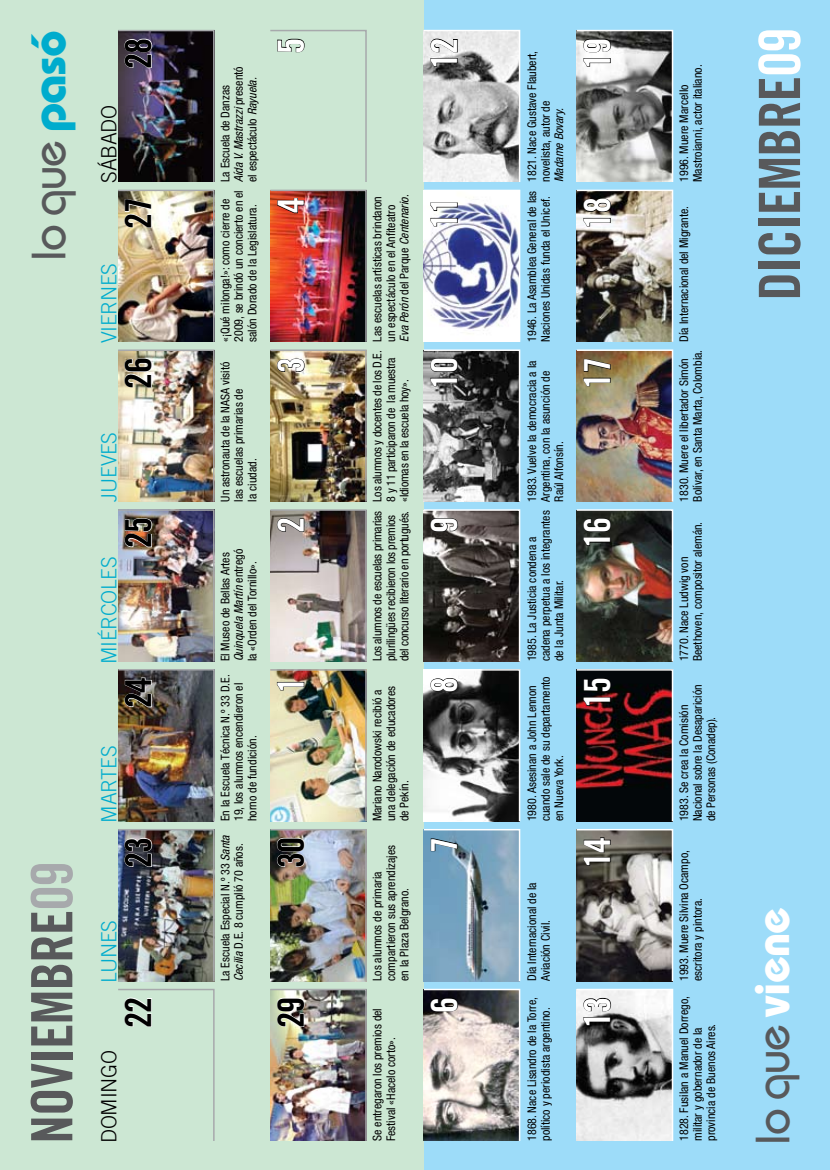
<style>
.page{position:relative;width:830px;height:1170px;background:#fff}
.page>*{position:absolute;margin:0;border:0;box-sizing:border-box;transform-origin:0 0}
.t1{font:57px "Trade Gothic Bold Cond Twenty";letter-spacing:-.015em;color:#58595b}
.t2{font:500 48px "Bauhaus";letter-spacing:-.015em;color:#58595b}
.t3{font:36px "Trade Gothic Bold Cond Twenty";letter-spacing:-.015em;color:#fff}
.t4{font:36px "Trade Gothic Bold Cond Twenty";letter-spacing:-.015em;color:#000}
.t5{font:300 21px "Trade Gothic";letter-spacing:-.015em;color:#00accd}
.t6{font:300 21px "Trade Gothic";letter-spacing:-.015em;color:#000}
.t7{font:condensed 12px/13.5px "Helvetica Neue";color:#000}
.t8{font:italic condensed 12px "Helvetica Neue";color:#000}
.s1{font-weight:700;color:#00accd}
.s2{color:#a7a9ac}
.s3{font-style:italic}
.s4{color:#fff}
.s5{font-weight:700;color:#fff}
</style>
<div class="page">
<div style="left:22px;top:0;width:807px;height:1169px;background:#9ddcf9"></div>
<div style="left:0;top:0;width:423px;height:1169px;background:#cce7d3"></div>
<img style="left:576px;top:189px;width:97px;height:153px">
<svg style="left:576px;top:29px;width:97px;height:153px;background:#929291"></svg>
<svg style="left:423px;top:189px;width:98px;height:154px;background:#b4b8d1"></svg>
<img style="left:576px;top:349px;width:97px;height:473px">
<svg style="left:423px;top:828px;width:98px;height:314px;background:#8d9ea8"></svg>
<svg style="left:576px;top:829px;width:97px;height:312px;background:#919190"></svg>
<svg style="left:423px;top:29px;width:98px;height:154px;background:#babbbb"></svg>
<img style="left:118px;top:29px;width:97px;height:153px">
<img style="left:118px;top:829px;width:97px;height:312px">
<img style="left:270px;top:189px;width:97px;height:153px">
<img style="left:118px;top:349px;width:97px;height:473px">
<img style="left:118px;top:189px;width:97px;height:153px">
<svg style="left:423px;top:349px;width:98px;height:473px;background:#636464"></svg>
<img style="left:270px;top:349px;width:97px;height:473px">
<svg style="left:270px;top:29px;width:97px;height:153px"></svg>
<img style="left:270px;top:829px;width:97px;height:312px">
<h2 class="t2" style="left:20px;top:261px;width:232px;rotate:-90deg">lo que <span class="s1">pasó</span></h2>
<h1 class="t1" style="left:17px;top:1143px;width:284px;rotate:-90deg">NOVIEMBRE<span class="s2">09</span></h1>
<h3 class="t4" style="left:116px;top:69px;width:33px;rotate:-90deg">28</h3>
<h3 class="t6" style="left:96px;top:183px;width:79px;rotate:-90deg">SÁBADO</h3>
<h3 class="t4" style="left:116px;top:229px;width:33px;rotate:-90deg">27</h3>
<h3 class="t5" style="left:96px;top:343px;width:81px;rotate:-90deg">VIERNES</h3>
<h3 class="t4" style="left:116px;top:388px;width:33px;rotate:-90deg">26</h3>
<h3 class="t5" style="left:96px;top:501px;width:71px;rotate:-90deg">JUEVES</h3>
<h3 class="t5" style="left:96px;top:664px;width:109px;rotate:-90deg">MIÉRCOLES</h3>
<h3 class="t4" style="left:116px;top:548px;width:33px;rotate:-90deg">25</h3>
<h3 class="t4" style="left:116px;top:708px;width:33px;rotate:-90deg">24</h3>
<h3 class="t5" style="left:96px;top:822px;width:79px;rotate:-90deg">MARTES</h3>
<h3 class="t4" style="left:116px;top:868px;width:33px;rotate:-90deg">23</h3>
<h3 class="t5" style="left:96px;top:982px;width:64px;rotate:-90deg">LUNES</h3>
<h3 class="t4" style="left:116px;top:1027px;width:33px;rotate:-90deg">22</h3>
<h3 class="t6" style="left:96px;top:1142px;width:94px;rotate:-90deg">DOMINGO</h3>
<h3 class="t3" style="left:422px;top:69px;width:33px;rotate:-90deg">12</h3>
<h3 class="t3" style="left:269px;top:54px;width:17px;rotate:-90deg">5</h3>
<p class="t7" style="left:525px;top:182px;width:133px;rotate:-90deg">1821. Nace Gustave Flaubert, novelista, autor de</p>
<p class="t7" style="left:218px;top:182px;width:117px;rotate:-90deg">La Escuela de Danzas<br><span class="s3">Aída V. Mastrazzi</span> presentó</p>
<p class="t7" style="left:245px;top:182px;width:106px;rotate:-90deg">el espectáculo <span class="s3">Rayuela.</span></p>
<p class="t7" style="left:218px;top:342px;width:153px;rotate:-90deg">«¡Qué milonga!»: como cierre de<br>2009, se brindó un concierto en el salón Dorado de la Legislatura.</p>
<p class="t7" style="left:525px;top:342px;width:153px;rotate:-90deg">1946. La Asamblea General de las<br>Naciones Unidas funda el Unicef.</p>
<p class="t7" style="left:525px;top:501px;width:142px;rotate:-90deg">1983. Vuelve la democracia a la<br>Argentina, con la asunción de<br>Raúl Alfonsín.</p>
<p class="t8" style="left:551px;top:182px;width:76px;rotate:-90deg">Madame Bovary.</p>
<p class="t7" style="left:370px;top:342px;width:149px;rotate:-90deg">Las escuelas artísticas brindaron un espectáculo en el Anfiteatro<br><span class="s3">Eva Perón</span> del Parque <span class="s3">Centenario</span>.</p>
<p class="t7" style="left:370px;top:501px;width:153px;rotate:-90deg">Los alumnos y docentes de los D.E.<br>8 y 11 participaron de la muestra «Idiomas en la escuela hoy».</p>
<h3 class="t3" style="left:269px;top:213px;width:17px;rotate:-90deg">4</h3>
<h3 class="t3" style="left:422px;top:229px;width:33px;rotate:-90deg">11</h3>
<h3 class="t3" style="left:422px;top:388px;width:33px;rotate:-90deg">10</h3>
<h3 class="t3" style="left:269px;top:373px;width:17px;rotate:-90deg">3</h3>
<p class="t7" style="left:218px;top:501px;width:141px;rotate:-90deg">Un astronauta de la NASA visitó las escuelas primarias de<br>la ciudad.</p>
<h3 class="t3" style="left:575px;top:69px;width:33px;rotate:-90deg">19</h3>
<h3 class="t3" style="left:575px;top:229px;width:33px;rotate:-90deg">18</h3>
<h3 class="t3" style="left:575px;top:388px;width:33px;rotate:-90deg">17</h3>
<p class="t7" style="left:676px;top:182px;width:119px;rotate:-90deg">1996. Muere Marcello<br>Mastroianni, actor italiano.</p>
<p class="t7" style="left:676px;top:342px;width:137px;rotate:-90deg">Día Internacional del Migrante.</p>
<p class="t7" style="left:676px;top:501px;width:153px;rotate:-90deg">1830. Muere el libertador Simón<br>Bolívar, en Santa Marta, Colombia.</p>
<p class="t7" style="left:218px;top:661px;width:114px;rotate:-90deg">El Museo de Bellas Artes<br><span class="s3">Quinquela Martín</span> entregó la «Orden del Tornillo».</p>
<p class="t7" style="left:218px;top:821px;width:148px;rotate:-90deg">En la Escuela Técnica N.º 33 D.E.<br>19, los alumnos encendieron el horno de fundición.</p>
<p class="t7" style="left:218px;top:981px;width:148px;rotate:-90deg">La Escuela Especial N.º 33 <span class="s3">Santa<br>Cecilia</span> D.E. 8 cumplió 70 años.</p>
<h3 class="t3" style="left:269px;top:533px;width:17px;rotate:-90deg">2</h3>
<h3 class="t3" style="left:269px;top:692px;width:17px;rotate:-90deg">1</h3>
<h3 class="t4" style="left:269px;top:868px;width:33px;rotate:-90deg">30</h3>
<h3 class="t4" style="left:269px;top:1027px;width:33px;rotate:-90deg">29</h3>
<p class="t7" style="left:525px;top:661px;width:152px;rotate:-90deg">1985. La Justicia condena a cadena perpetua a los integrantes de la Junta Militar.</p>
<p class="t7" style="left:525px;top:821px;width:147px;rotate:-90deg">1980. Asesinan a John Lennon cuando sale de su departamento en Nueva York.</p>
<p class="t7" style="left:370px;top:661px;width:152px;rotate:-90deg">Los alumnos de escuelas primarias plurilingües recibieron los premios del concurso literario en portugués.</p>
<p class="t7" style="left:370px;top:821px;width:137px;rotate:-90deg">Mariano Narodowski recibió a una delegación de educadores de Pekín.</p>
<p class="t7" style="left:676px;top:821px;width:138px;rotate:-90deg">1983. Se crea la Comisión<br>Nacional sobre la Desaparición de Personas (Conadep).</p>
<p class="t7" style="left:370px;top:981px;width:138px;rotate:-90deg">Los alumnos de primaria compartieron sus aprendizajes en la Plaza Belgrano.</p>
<p class="t7" style="left:370px;top:1140px;width:134px;rotate:-90deg">Se entregaron los premios del<br>Festival «Hacelo corto».</p>
<h3 class="t3" style="left:575px;top:548px;width:33px;rotate:-90deg">16</h3>
<h3 class="t3" style="left:422px;top:533px;width:17px;rotate:-90deg">9</h3>
<p class="t7" style="left:676px;top:661px;width:141px;rotate:-90deg">1770. Nace Ludwig von<br>Beethoven, compositor alemán.</p>
<h3 class="t3" style="left:422px;top:692px;width:17px;rotate:-90deg">8</h3>
<h3 class="t3" style="left:575px;top:708px;width:33px;rotate:-90deg">15</h3>
<h3 class="t3" style="left:575px;top:868px;width:33px;rotate:-90deg">14</h3>
<h3 class="t3" style="left:422px;top:852px;width:17px;rotate:-90deg">7</h3>
<p class="t7" style="left:676px;top:981px;width:132px;rotate:-90deg">1993. Muere Silvina Ocampo, escritora y pintora.</p>
<p class="t7" style="left:676px;top:1140px;width:146px;rotate:-90deg">1828. Fusilan a Manuel Dorrego, militar y gobernador de la provincia de Buenos Aires.</p>
<p class="t7" style="left:525px;top:981px;width:100px;rotate:-90deg">Día Internacional de la<br>Aviación Civil.</p>
<p class="t7" style="left:525px;top:1140px;width:145px;rotate:-90deg">1868. Nace Lisandro de la Torre, político y periodista argentino.</p>
<h3 class="t3" style="left:422px;top:1012px;width:17px;rotate:-90deg">6</h3>
<h3 class="t3" style="left:575px;top:1027px;width:33px;rotate:-90deg">13</h3>
<h1 class="t1" style="left:744px;top:300px;width:274px;rotate:-90deg">DICIEMBRE<span class="s4">09</span></h1>
<h2 class="t2" style="left:743px;top:1144px;width:239px;rotate:-90deg">lo que <span class="s5">viene</span></h2>
</div>
